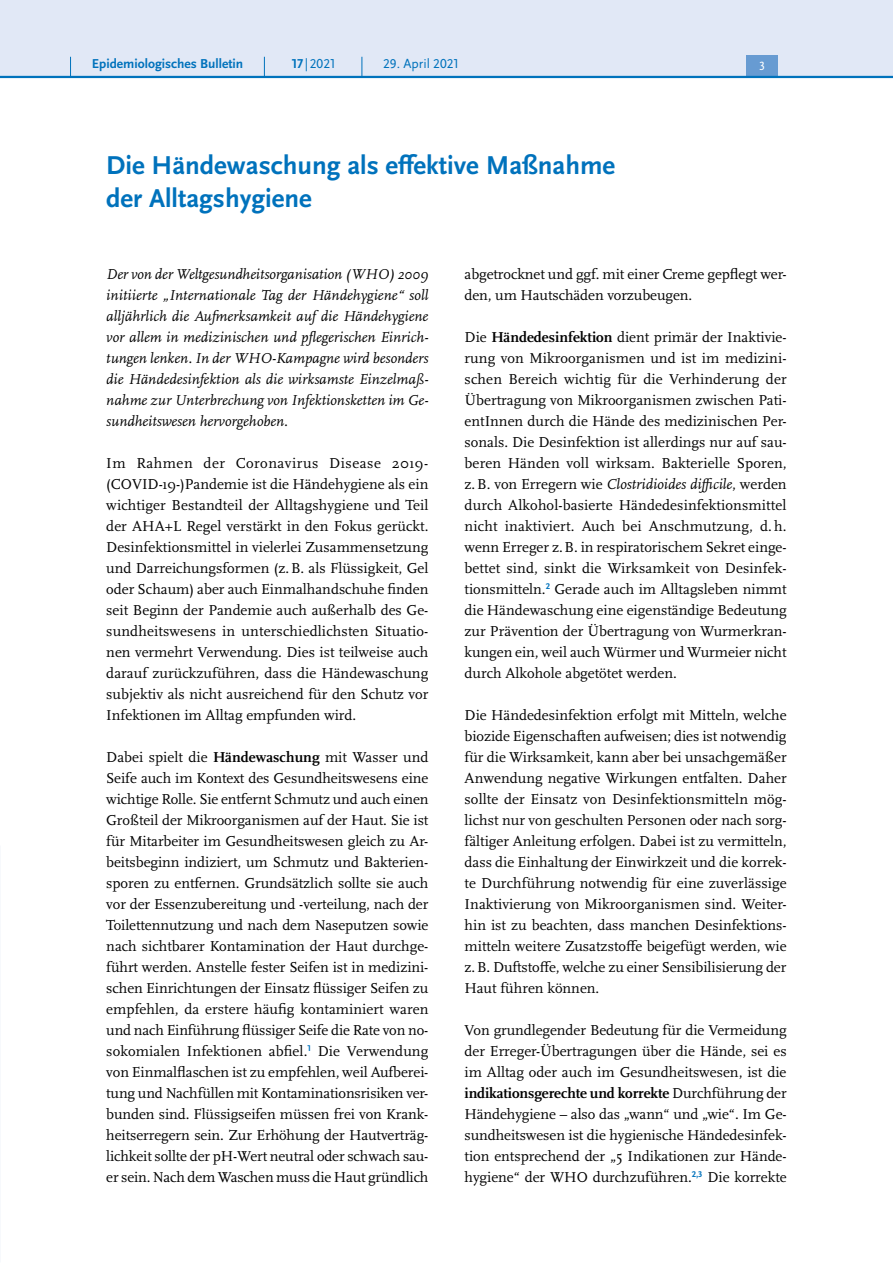
<style>
.page{position:relative;width:893px;height:1263px;background:#fff}
.page>*{position:absolute;margin:0;border:0;box-sizing:border-box;transform-origin:0 0}
.H2{font:700 27px/33px "Scala Sans Pro";color:#0072bc}
.P_-_Fließtext{font:15px/21px "Scala Pro";letter-spacing:-.005em;color:#000;text-align:justify}
.P_-_Fließtext-2{font:italic 15px/21px "Scala Pro";color:#000;text-align:justify}
.t1{font:700 13.5px "Scala Sans Pro";color:#0072bc}
.t2{font:13.5px "Scala Sans Pro";color:#0072bc}
.t3{font:12.45px "Scala Sans Pro";color:#fff}
.s1{font-weight:700}
.s2{font-style:italic}
</style>
<div class="page">
<div style="left:0;top:0;width:893px;height:77px;background:#e1e8f6"></div>
<div style="left:746px;top:55px;width:32px;height:21px;background:#679bd2"></div>
<hr style="left:0;top:76px;width:893px;height:2px;background:#0072bc">
<svg style="left:70px;top:57px;width:1px;height:19px"></svg>
<svg style="left:264px;top:57px;width:1px;height:19px"></svg>
<svg style="left:362px;top:57px;width:1px;height:19px"></svg>
<p class="t1" style="left:92px;top:55px;width:153px">Epidemiologisches Bulletin</p>
<p class="t2" style="left:292px;top:55px;width:45px"><span class="s1">17</span> |2021</p>
<p class="t2" style="left:383px;top:55px;width:77px">29. April 2021</p>
<p class="t3" style="left:759px;top:59px;width:7px">3</p>
<h2 class="H2" style="left:106px;top:148px;width:510px">Die Händewaschung als effektive Maßnahme der Alltagshygiene</h2>
<p class="P_-_Fließtext-2" style="left:106px;top:263px;width:324px">Der von der Weltgesundheitsorganisation (WHO) 2009 initiierte „Internationale Tag der Händehygiene“ soll alljährlich die Aufmerksamkeit auf die Händehygiene vor allem in medizinischen und pflegerischen Einrich&shy;tungen lenken. In der WHO-Kampagne wird besonders die Händedesinfektion als die wirksamste Einzelmaß&shy;nahme zur Unterbrechung von Infektionsketten im Ge&shy;sundheitswesen hervorgehoben.</p>
<p class="P_-_Fließtext" style="left:106px;top:452px;width:324px">Im Rahmen der Coronavirus Disease 2019- (COVID-19-)Pandemie ist die Händehygiene als ein wichtiger Bestandteil der Alltagshygiene und Teil der AHA+L Regel verstärkt in den Fokus gerückt.<br>Desinfektionsmittel in vielerlei Zusammensetzung und Darreichungsformen (z.B. als Flüssigkeit, Gel oder Schaum) aber auch Einmalhandschuhe finden seit Beginn der Pandemie auch außerhalb des Ge&shy;sundheitswesens in unterschiedlichsten Situatio&shy;nen vermehrt Verwendung. Dies ist teilweise auch darauf zurückzuführen, dass die Händewaschung subjektiv als nicht ausreichend für den Schutz vor Infektionen im Alltag empfunden wird.</p>
<p class="P_-_Fließtext" style="left:106px;top:746px;width:324px">Dabei spielt die <span class="s1">Händewaschung</span> mit Wasser und Seife auch im Kontext des Gesundheitswesens eine wichtige Rolle. Sie entfernt Schmutz und auch einen Großteil der Mikroorganismen auf der Haut. Sie ist für Mitarbeiter im Gesundheitswesen gleich zu Ar&shy;beitsbeginn indiziert, um Schmutz und Bakterien&shy;sporen zu entfernen. Grundsätzlich sollte sie auch vor der Essenzubereitung und -verteilung, nach der Toilettennutzung und nach dem Naseputzen sowie nach sichtbarer Kontamination der Haut durchge&shy;führt werden. Anstelle fester Seifen ist in medizini&shy;schen Einrichtungen der Einsatz flüssiger Seifen zu empfehlen, da erstere häufig kontaminiert waren und nach Einführung flüssiger Seife die Rate von no&shy;sokomialen Infektionen abfiel.<sup>1</sup> Die Verwendung von Einmalflaschen ist zu empfehlen, weil Aufberei&shy;tung und Nachfüllen mit Kontaminationsrisiken ver&shy;bunden sind. Flüssigseifen müssen frei von Krank&shy;heitserregern sein. Zur Erhöhung der Hautverträg&shy;lichkeit sollte der pH-Wert neutral oder schwach sau&shy;er sein. Nach dem Waschen muss die Haut gründlich</p>
<p class="P_-_Fließtext" style="left:465px;top:263px;width:324px">abgetrocknet und ggf. mit einer Creme gepflegt wer&shy;den, um Hautschäden vorzubeugen.</p>
<p class="P_-_Fließtext" style="left:465px;top:326px;width:324px">Die <span class="s1">Händedesinfektion</span> dient primär der Inaktivie&shy;rung von Mikroorganismen und ist im medizini&shy;schen Bereich wichtig für die Verhinderung der Übertragung von Mikroorganismen zwischen Pati&shy;entInnen durch die Hände des medizinischen Per&shy;sonals. Die Desinfektion ist allerdings nur auf sau&shy;beren Händen voll wirksam. Bakterielle Sporen, z.B. von Erregern wie <span class="s2">Clostridioides difficile</span>, werden durch Alkohol-basierte Händedesinfektionsmittel nicht inaktiviert. Auch bei Anschmutzung, d. h. wenn Erreger z.B. in respiratorischem Sekret einge&shy;bettet sind, sinkt die Wirksamkeit von Desinfek&shy;tionsmitteln.<sup>2</sup> Gerade auch im Alltagsleben nimmt die Händewaschung eine eigenständige Bedeutung zur Prävention der Übertragung von Wurmerkran&shy;kungen ein, weil auch Würmer und Wurmeier nicht durch Alkohole abgetötet werden.</p>
<p class="P_-_Fließtext" style="left:465px;top:704px;width:324px">Die Händedesinfektion erfolgt mit Mitteln, welche biozide Eigenschaften aufweisen; dies ist notwendig für die Wirksamkeit, kann aber bei unsachgemäßer Anwendung negative Wirkungen entfalten. Daher sollte der Einsatz von Desinfektionsmitteln mög&shy;lichst nur von geschulten Personen oder nach sorg&shy;fältiger Anleitung erfolgen. Dabei ist zu vermitteln, dass die Einhaltung der Einwirkzeit und die korrek&shy;te Durchführung notwendig für eine zuverlässige Inaktivierung von Mikroorganismen sind. Weiter&shy;hin ist zu beachten, dass manchen Desinfektions&shy;mitteln weitere Zusatzstoffe beigefügt werden, wie z.B. Duftstoffe, welche zu einer Sensibilisierung der Haut führen können.</p>
<p class="P_-_Fließtext" style="left:465px;top:1019px;width:324px">Von grundlegender Bedeutung für die Vermeidung der Erreger-Übertragungen über die Hände, sei es im Alltag oder auch im Gesundheitswesen, ist die <span class="s1">indikationsgerechte und korrekte</span> Durchführung der Händehygiene – also das „wann“ und „wie“. Im Ge&shy;sundheitswesen ist die hygienische Händedesinfek&shy;tion entsprechend der „5 Indikationen zur Hände&shy;hygiene“ der WHO durchzuführen.<sup>2,3</sup> Die korrekte</p>
</div>
